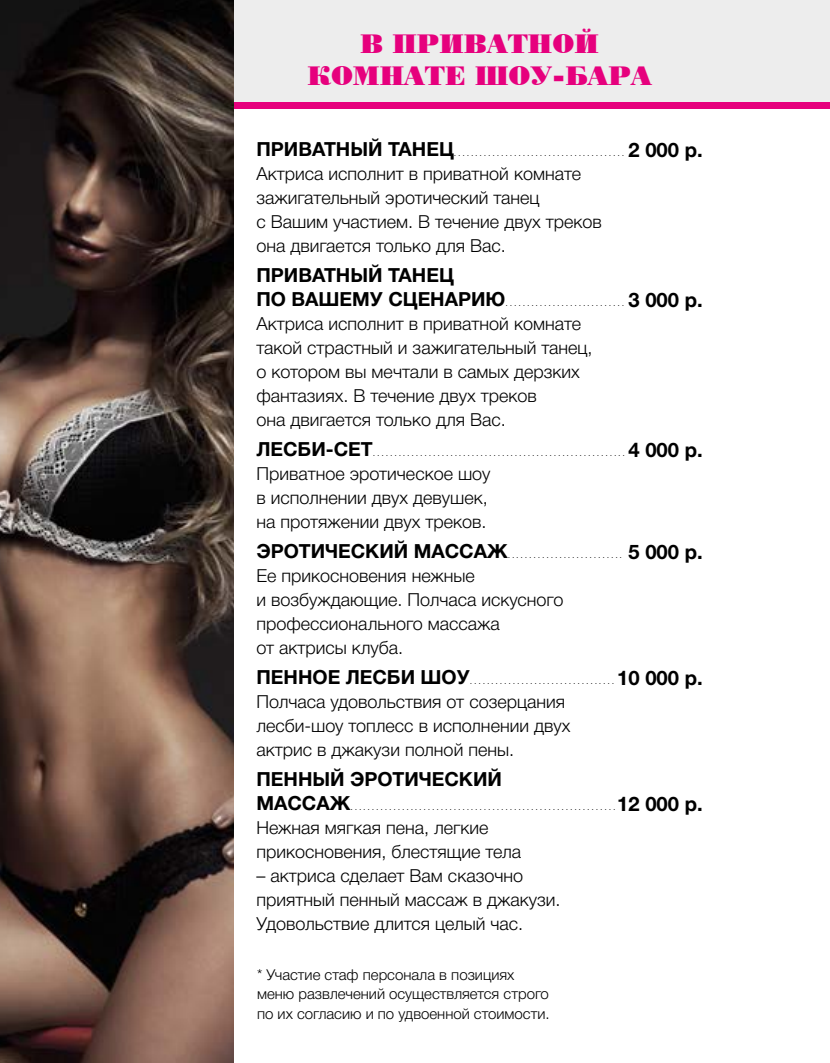
<style>
.page{position:relative;width:830px;height:1063px;background:#fff}
.page>*{position:absolute;margin:0;border:0;box-sizing:border-box;transform-origin:0 0}
.t1{font:27px/32.4px "Poster Bodoni BT";color:#e6007d;text-align:center}
.t2{font:20.25px "Helvetica 7 Bold";color:#000}
.t3{font:19.5px "Helvetica 7 Bold";color:#000}
.t4{font:300 18px/24px "Helvetica Neue Cyr";color:#000}
.t5{font:300 15px/19.5px "Helvetica Neue Cyr";color:#000}
.t6{font:300 9px "Helvetica Neue Cyr";color:#000}
.s1{font-family:"Helvetica 7 Bold";font-weight:400;font-size:19.5px}
</style>
<div class="page">
<div style="left:0;top:0;width:829px;height:106px;background:#ededed"></div>
<div style="left:0;top:103px;width:829px;height:6px;background:#e6007d"></div>
<img style="left:0;top:0;width:233px;height:1063px">
<h1 class="t1" style="left:307px;top:27px;width:345px">В ПРИВАТНОЙ<br>КОМНАТЕ ШОУ-БАРА</h1>
<p class="t6" style="left:256px;top:148px;width:369px"><span class="s1">ПРИВАТНЫЙ ТАНЕЦ</span>........................................</p>
<p class="t4" style="left:256px;top:162px;width:347px">Актриса исполнит в приватной комнате зажигательный эротический танец<br>с Вашим участием. В течение двух треков она двигается только для Вас.</p>
<p class="t3" style="left:256px;top:265px;width:199px">ПРИВАТНЫЙ ТАНЕЦ</p>
<p class="t6" style="left:256px;top:298px;width:369px"><span class="s1">ПО ВАШЕМУ СЦЕНАРИЮ</span>............................</p>
<p class="t4" style="left:256px;top:312px;width:337px">Актриса исполнит в приватной комнате такой страстный и зажигательный танец, о котором вы мечтали в самых дерзких фантазиях. В течение двух треков<br>она двигается только для Вас.</p>
<p class="t6" style="left:256px;top:448px;width:370px"><span class="s1">ЛЕСБИ-СЕТ</span>...........................................................</p>
<p class="t4" style="left:256px;top:462px;width:235px">Приватное эротическое шоу в исполнении двух девушек, на протяжении двух треков.</p>
<p class="t6" style="left:256px;top:550px;width:367px"><span class="s1">ЭРОТИЧЕСКИЙ МАССАЖ</span>...........................</p>
<p class="t4" style="left:256px;top:564px;width:308px">Ее прикосновения нежные<br>и возбуждающие. Полчаса искусного профессионального массажа<br>от актрисы клуба.</p>
<p class="t6" style="left:256px;top:676px;width:359px"><span class="s1">ПЕННОЕ ЛЕСБИ ШОУ</span>..................................</p>
<p class="t4" style="left:256px;top:690px;width:315px">Полчаса удовольствия от созерцания лесби-шоу топлесс в исполнении двух актрис в джакузи полной пены.</p>
<p class="t3" style="left:256px;top:769px;width:247px">ПЕННЫЙ ЭРОТИЧЕСКИЙ</p>
<p class="t6" style="left:256px;top:802px;width:360px"><span class="s1">МАССАЖ</span>..............................................................</p>
<p class="t4" style="left:256px;top:816px;width:266px">Нежная мягкая пена, легкие прикосновения, блестящие тела</p>
<p class="t4" style="left:256px;top:864px;width:305px">– актриса сделает Вам сказочно приятный пенный массаж в джакузи.<br>Удовольствие длится целый час.</p>
<p class="t5" style="left:257px;top:965px;width:294px">* Участие стаф персонала в позициях меню развлечений осуществляется строго по их согласию и по удвоенной стоимости.</p>
<p class="t2" style="left:628px;top:138px;width:76px">2 000 р.</p>
<p class="t2" style="left:628px;top:288px;width:76px">3 000 р.</p>
<p class="t2" style="left:628px;top:438px;width:76px">4 000 р.</p>
<p class="t2" style="left:628px;top:540px;width:76px">5 000 р.</p>
<p class="t2" style="left:617px;top:666px;width:87px">10 000 р.</p>
<p class="t2" style="left:617px;top:792px;width:87px">12 000 р.</p>
</div>
